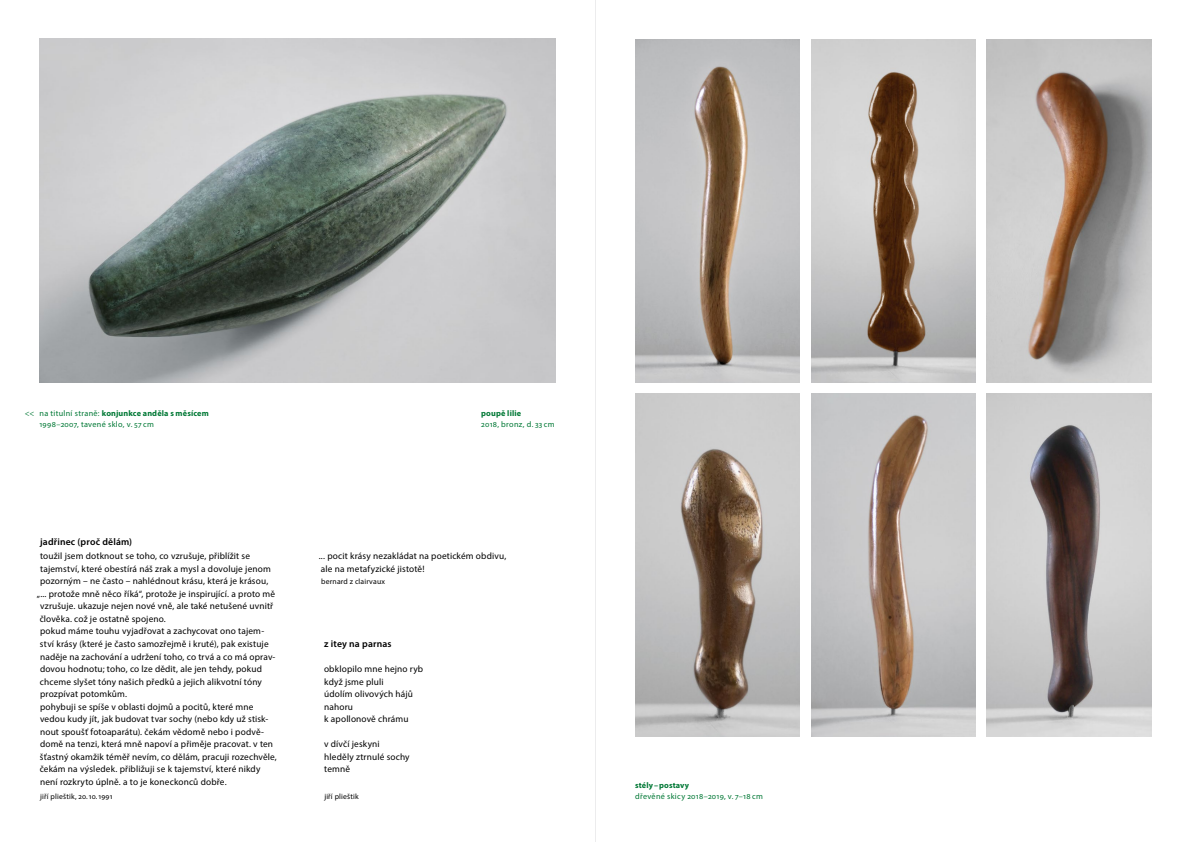
<style>
.page{position:relative;width:1191px;height:842px;background:#fff}
.page>*{position:absolute;margin:0;border:0;box-sizing:border-box;transform-origin:0 0}
.t1{font:600 9.7px "Myriad Pro";letter-spacing:.015em;color:#000}
.t2{font:9.3px/12.5px "Myriad Pro";letter-spacing:.015em;color:#000}
.t3{font:8.2px/11px "Myriad Pro";letter-spacing:.035em;color:#007835}
.t4{font:700 8.2px "Myriad Pro";letter-spacing:.015em;color:#007835}
.t5{font:7.7px "Myriad Pro";letter-spacing:.02em;color:#000}
.s1{font-weight:700}
</style>
<div class="page">
<hr style="left:595px;top:0;width:1px;height:842px;background:#ececed">
<img style="left:40px;top:39px;width:515px;height:343px">
<img style="left:811px;top:40px;width:164px;height:342px">
<img style="left:635px;top:394px;width:164px;height:342px">
<img style="left:811px;top:394px;width:164px;height:342px">
<img style="left:987px;top:394px;width:164px;height:342px">
<img style="left:987px;top:40px;width:164px;height:342px">
<img style="left:635px;top:40px;width:164px;height:342px">
<p class="t3" style="left:40px;top:407px;width:171px;text-indent:-15px">&lt;&lt; na titulní straně: <span class="s1">konjunkce anděla s měsícem<br></span>1998–2007, tavené sklo, v. 57 cm</p>
<p class="t4" style="left:481px;top:407px;width:41px">poupě lilie</p>
<p class="t3" style="left:481px;top:418px;width:75px">2018, bronz, d. 33 cm</p>
<p class="t1" style="left:40px;top:535px;width:93px">jadřinec (proč dělám)</p>
<p class="t2" style="left:40px;top:550px;width:211px">toužil jsem dotknout se toho, co vzrušuje, přiblížit se</p>
<p class="t2" style="left:40px;top:562px;width:232px">tajemství, které obestírá náš zrak a mysl a dovoluje jenom</p>
<p class="t2" style="left:40px;top:575px;width:230px">pozorným – ne často – nahlédnout krásu, která je krásou,</p>
<p class="t2" style="left:37px;top:587px;width:240px">„... protože mně něco říká“, protože je inspirující. a proto mě</p>
<p class="t2" style="left:40px;top:600px;width:235px">vzrušuje. ukazuje nejen nové vně, ale také netušené uvnitř</p>
<p class="t2" style="left:40px;top:612px;width:128px">člověka. což je ostatně spojeno.</p>
<p class="t2" style="left:40px;top:625px;width:226px">pokud máme touhu vyjadřovat a zachycovat ono tajem-</p>
<p class="t2" style="left:40px;top:637px;width:230px">ství krásy (které je často samozřejmě i kruté), pak existuje</p>
<p class="t2" style="left:40px;top:650px;width:237px">naděje na zachování a udržení toho, co trvá a co má oprav-</p>
<p class="t2" style="left:40px;top:662px;width:223px">dovou hodnotu; toho, co lze dědit, ale jen tehdy, pokud</p>
<p class="t2" style="left:40px;top:675px;width:223px">chceme slyšet tóny našich předků a jejich alikvotní tóny</p>
<p class="t2" style="left:40px;top:688px;width:88px">prozpívat potomkům.</p>
<p class="t2" style="left:40px;top:700px;width:215px">pohybuji se spíše v oblasti dojmů a pocitů, které mne</p>
<p class="t2" style="left:40px;top:713px;width:230px">vedou kudy jít, jak budovat tvar sochy (nebo kdy už stisk-</p>
<p class="t2" style="left:40px;top:725px;width:225px">nout spoušť fotoaparátu). čekám vědomě nebo i podvě-</p>
<p class="t2" style="left:40px;top:738px;width:235px">domě na tenzi, která mně napoví a přiměje pracovat. v ten</p>
<p class="t2" style="left:40px;top:750px;width:238px">šťastný okamžik téměř nevím, co dělám, pracuji rozechvěle,</p>
<p class="t2" style="left:40px;top:763px;width:222px">čekám na výsledek. přibližuji se k tajemství, které nikdy</p>
<p class="t2" style="left:40px;top:775px;width:188px">není rozkryto úplně. a to je koneckonců dobře.</p>
<p class="t5" style="left:40px;top:792px;width:74px">jiří plieštik, 20.10.1991</p>
<p class="t2" style="left:319px;top:550px;width:189px">... pocit krásy nezakládat na poetickém obdivu, ale na metafyzické jistotě!</p>
<p class="t5" style="left:321px;top:577px;width:65px">bernard z clairvaux</p>
<p class="t1" style="left:324px;top:637px;width:69px">z itey na parnas</p>
<p class="t2" style="left:324px;top:662px;width:101px">obklopilo mne hejno ryb když jsme pluli<br>údolím olivových hájů nahoru<br>k apollonově chrámu</p>
<p class="t2" style="left:324px;top:738px;width:87px">v dívčí jeskyni hleděly ztrnulé sochy temně</p>
<p class="t5" style="left:324px;top:792px;width:36px">jiří plieštik</p>
<p class="t4" style="left:635px;top:780px;width:55px">stély–postavy</p>
<p class="t3" style="left:635px;top:791px;width:129px">dřevěné skicy 2018–2019, v. 7–18 cm</p>
</div>
